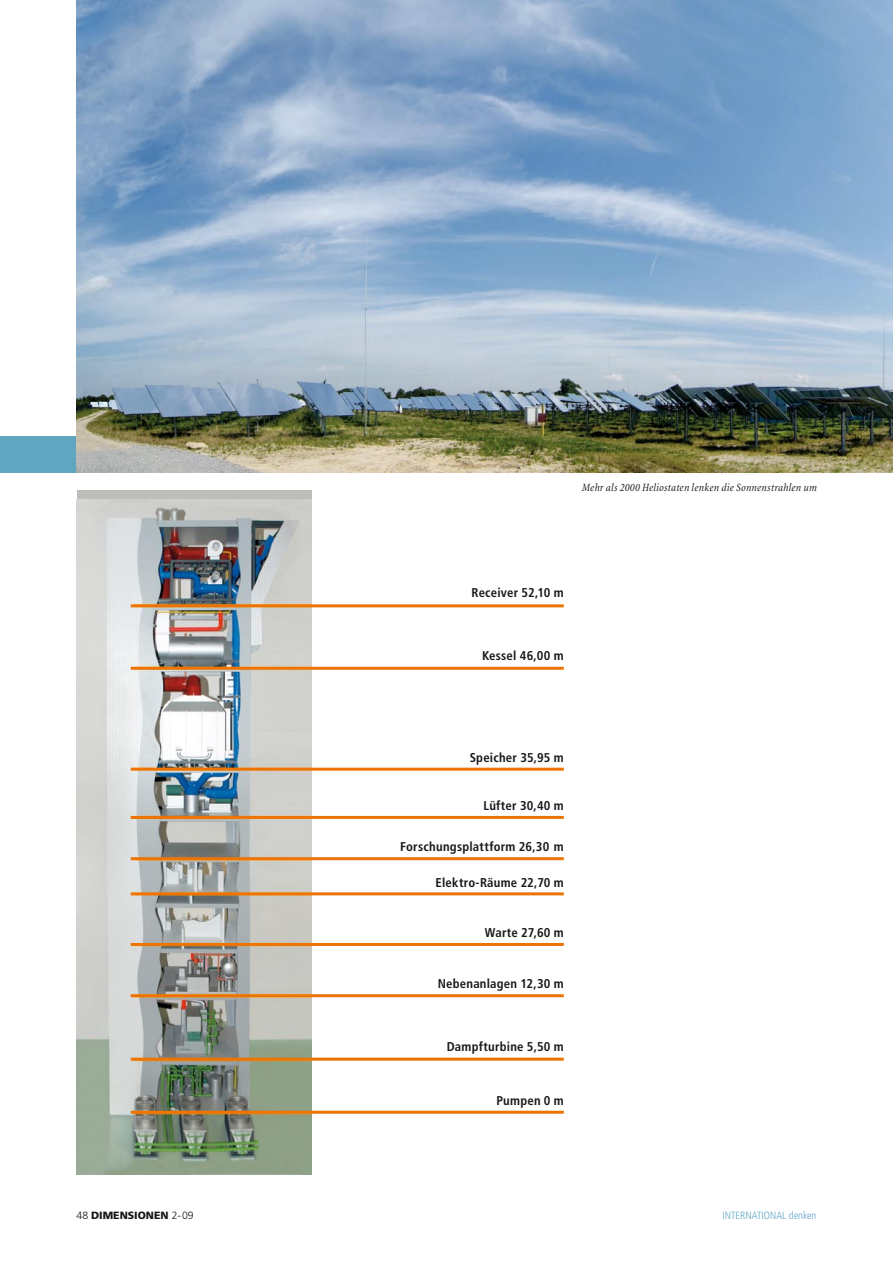
<style>
.page{position:relative;width:893px;height:1263px;background:#fff}
.page>*{position:absolute;margin:0;border:0;box-sizing:border-box;transform-origin:0 0}
.t1{font:700 condensed 12.75px "Frutiger";letter-spacing:.015em;color:#1a171b}
.t2{font:italic condensed 11.25px "Minion";letter-spacing:.025em;color:#1a171b}
.t3{font:300 condensed 10.5px "Frutiger";color:#60a6c1}
.t4{font:900 10.5px "Frutiger";color:#1a171b}
.s1{font-weight:300}
</style>
<div class="page">
<div style="left:0;top:437px;width:77px;height:36px;background:#60a6c1"></div>
<img style="left:77px;top:0;width:816px;height:472px">
<img style="left:77px;top:500px;width:234px;height:674px">
<hr style="left:131px;top:604px;width:433px;height:3px;background:#ec7404">
<hr style="left:131px;top:667px;width:433px;height:3px;background:#ec7404">
<hr style="left:131px;top:768px;width:433px;height:3px;background:#ec7404">
<hr style="left:131px;top:816px;width:433px;height:3px;background:#ec7404">
<hr style="left:131px;top:857px;width:433px;height:3px;background:#ec7404">
<hr style="left:131px;top:892px;width:433px;height:3px;background:#ec7404">
<hr style="left:131px;top:943px;width:433px;height:3px;background:#ec7404">
<hr style="left:131px;top:994px;width:433px;height:3px;background:#ec7404">
<hr style="left:131px;top:1058px;width:433px;height:3px;background:#ec7404">
<hr style="left:131px;top:1111px;width:433px;height:3px;background:#ec7404">
<p class="t2" style="left:582px;top:481px;width:237px">Mehr als 2000 Heliostaten lenken die Sonnenstrahlen um</p>
<p class="t1" style="left:472px;top:585px;width:94px">Receiver 52,10 m</p>
<p class="t1" style="left:482px;top:648px;width:83px">Kessel 46,00 m</p>
<p class="t1" style="left:470px;top:750px;width:95px">Speicher 35,95 m</p>
<p class="t1" style="left:483px;top:798px;width:82px">Lüfter 30,40 m</p>
<p class="t1" style="left:400px;top:839px;width:165px">Forschungsplattform 26,30 m</p>
<p class="t1" style="left:436px;top:875px;width:130px">Elektro-Räume 22,70 m</p>
<p class="t1" style="left:485px;top:925px;width:80px">Warte 27,60 m</p>
<p class="t1" style="left:438px;top:976px;width:128px">Nebenanlagen 12,30 m</p>
<p class="t1" style="left:447px;top:1039px;width:119px">Dampfturbine 5,50 m</p>
<p class="t1" style="left:496px;top:1093px;width:69px">Pumpen 0 m</p>
<p class="t4" style="left:77px;top:1209px;width:119px"><span class="s1">48</span> DIMENSIONEN <span class="s1">2-09</span></p>
<p class="t3" style="left:723px;top:1209px;width:95px">INTERNATIONAL denken</p>
</div>
